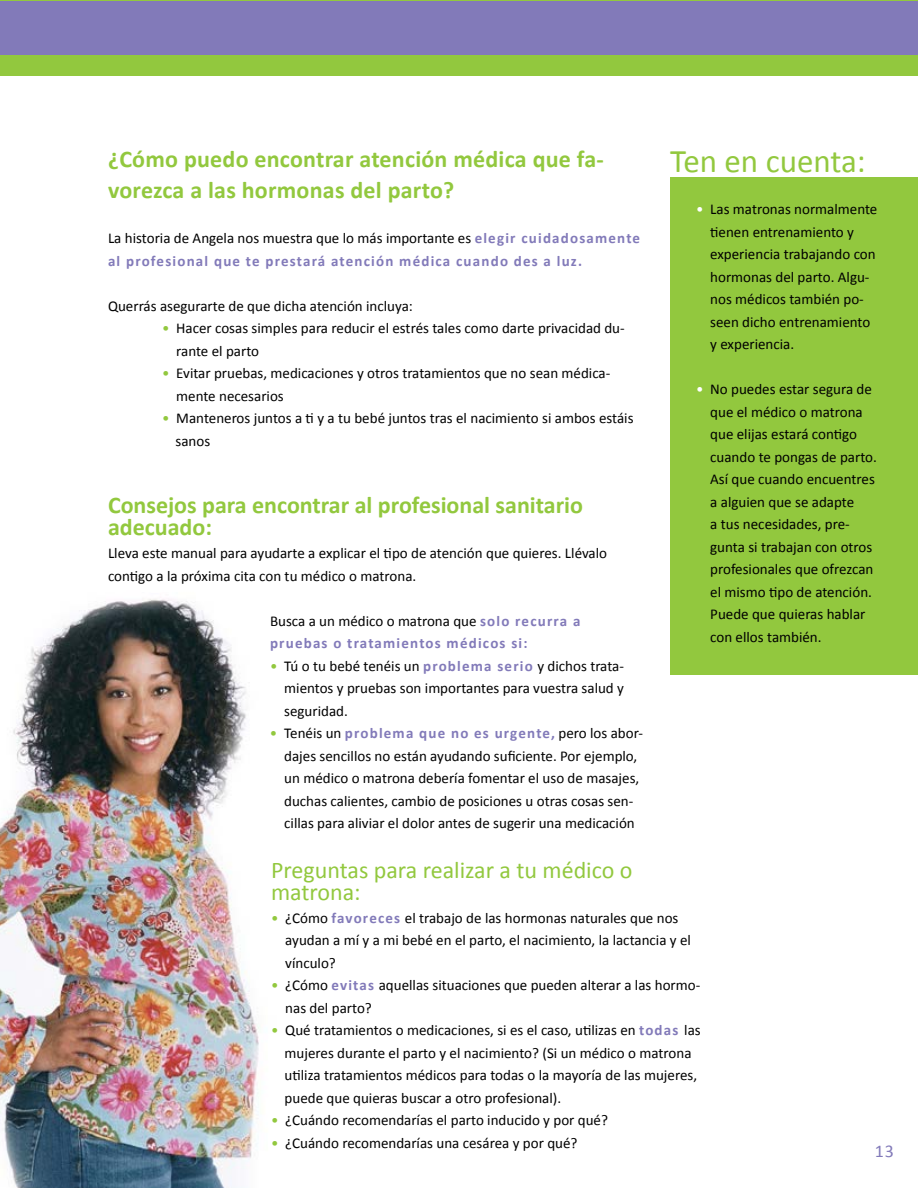
<style>
.page{position:relative;width:918px;height:1188px;background:#fff}
.page>*{position:absolute;margin:0;border:0;box-sizing:border-box;transform-origin:0 0}
.t1{font:33px "Calibri";color:#92c83e}
.t2{font:700 24px/31.5px "Calibri";color:#92c83e}
.t3{font:24px/22.5px "Calibri";color:#92c83e}
.t4{font:18px "Calibri";color:#827ab9}
.t5{font:15px/22.5px "Calibri";color:#000}
.t6{font:700 15px/22.5px "Calibri";letter-spacing:.08em;color:#827ab9}
.s1{font-weight:400;color:#000}
.s2{color:#92c83e}
.s3{font-weight:700;color:#827ab9}
.s4{color:#fff}
</style>
<div class="page">
<img style="left:0;top:599px;width:259px;height:589px">
<div style="left:670px;top:177px;width:248px;height:498px;background:#92c83e"></div>
<div style="left:0;top:0;width:918px;height:76px;background:#92c83e"></div>
<div style="left:0;top:1px;width:918px;height:54px;background:#827ab9"></div>
<h2 class="t2" style="left:108px;top:142px;width:497px">¿Cómo puedo encontrar atención médica que fa&shy;vorezca a las hormonas del parto?</h2>
<p class="t6" style="left:108px;top:226px;width:534px"><span class="s1">La historia de Angela nos muestra que lo más importante es</span> elegir cuidadosamente al profesional que te prestará atención médica cuando des a luz.</p>
<p class="t5" style="left:108px;top:294px;width:306px">Querrás asegurarte de que dicha atención incluya:</p>
<p class="t5" style="left:176px;top:316px;width:450px;text-indent:-14px"><span class="s2">•</span> Hacer cosas simples para reducir el estrés tales como darte privacidad du&shy;rante el parto</p>
<p class="t5" style="left:176px;top:361px;width:436px;text-indent:-14px"><span class="s2">•</span> Evitar pruebas, medicaciones y otros tratamientos que no sean médica&shy;mente necesarios</p>
<p class="t5" style="left:176px;top:406px;width:459px;text-indent:-14px"><span class="s2">•</span> Manteneros juntos a ti y a tu bebé juntos tras el nacimiento si ambos estáis sanos</p>
<h2 class="t2" style="left:108px;top:493px;width:477px;line-height:22.5px">Consejos para encontrar al profesional sanitario adecuado:</h2>
<p class="t5" style="left:108px;top:541px;width:501px">Lleva este manual para ayudarte a explicar el tipo de atención que quieres. Llévalo contigo a la próxima cita con tu médico o matrona.</p>
<p class="t6" style="left:270px;top:609px;width:312px"><span class="s1">Busca a un médico o matrona que</span> solo recurra a pruebas o tratamientos médicos si:</p>
<p class="t5" style="left:284px;top:654px;width:341px;text-align:justify;text-indent:-14px"><span class="s2">•</span> Tú o tu bebé tenéis un <span class="s3">problema serio</span> y dichos trata&shy;mientos y pruebas son importantes para vuestra salud y seguridad.</p>
<p class="t5" style="left:284px;top:721px;width:360px;text-indent:-14px"><span class="s2">•</span> Tenéis un <span class="s3">problema que no es urgente,</span> pero los abor&shy;dajes sencillos no están ayudando suficiente. Por ejemplo, un médico o matrona debería fomentar el uso de masajes, duchas calientes, cambio de posiciones u otras cosas sen&shy;cillas para aliviar el dolor antes de sugerir una medicación</p>
<h1 class="t1" style="left:670px;top:140px;width:197px">Ten en cuenta:</h1>
<p class="t5" style="left:710px;top:197px;width:169px;text-indent:-14px"><span class="s4">•</span> Las matronas normalmente tienen entrenamiento y experiencia trabajando con hormonas del parto. Algu&shy;nos médicos también po&shy;seen dicho entrenamiento y experiencia.</p>
<p class="t5" style="left:710px;top:377px;width:168px;text-indent:-14px"><span class="s4">•</span> No puedes estar segura de que el médico o matrona que elijas estará contigo cuando te pongas de parto.<br>Así que cuando encuentres a alguien que se adapte<br>a tus necesidades, pre&shy;gunta si trabajan con otros profesionales que ofrezcan el mismo tipo de atención.<br>Puede que quieras hablar con ellos también.</p>
<h2 class="t3" style="left:271px;top:857px;width:363px">Preguntas para realizar a tu médico o matrona:</h2>
<p class="t5" style="left:285px;top:906px;width:407px;text-indent:-14px"><span class="s2">•</span> ¿Cómo <span class="s3">favoreces</span> el trabajo de las hormonas naturales que nos ayudan a mí y a mi bebé en el parto, el nacimiento, la lactancia y el vínculo?</p>
<p class="t5" style="left:285px;top:973px;width:416px;text-indent:-14px"><span class="s2">•</span> ¿Cómo <span class="s3">evitas</span> aquellas situaciones que pueden alterar a las hormo&shy;nas del parto?</p>
<p class="t5" style="left:285px;top:1018px;width:418px;text-indent:-14px"><span class="s2">•</span> Qué tratamientos o medicaciones, si es el caso, utilizas en <span class="s3">todas</span> las mujeres durante el parto y el nacimiento? (Si un médico o matrona utiliza tratamientos médicos para todas o la mayoría de las mujeres, puede que quieras buscar a otro profesional).</p>
<p class="t5" style="left:271px;top:1108px;width:338px"><span class="s2">•</span> ¿Cuándo recomendarías el parto inducido y por qué?</p>
<p class="t5" style="left:271px;top:1131px;width:308px"><span class="s2">•</span> ¿Cuándo recomendarías una cesárea y por qué?</p>
<p class="t4" style="left:875px;top:1139px;width:21px">13</p>
</div>
